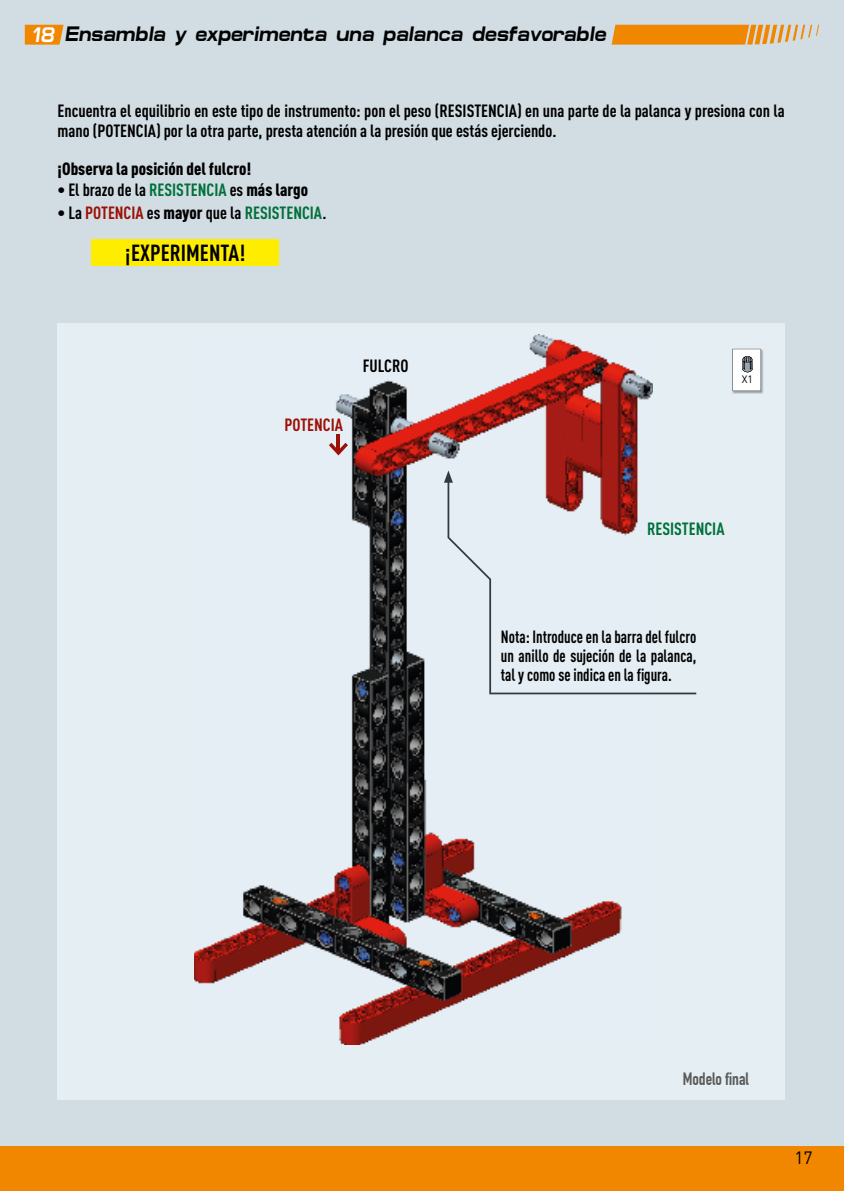
<style>
.page{position:relative;width:844px;height:1191px;background:#fff}
.page>*{position:absolute;margin:0;border:0;box-sizing:border-box;transform-origin:0 0}
.t1{font:700 condensed 22.93px "DIN Pro";color:#000}
.t2{font:italic 700 21px "Micro Extended";color:#010202;scale:.8 1}
.t3{font:700 condensed 17.5px/19.2px "DIN Pro";color:#000}
.t4{font:700 condensed 17.5px/19.2px "DIN Pro";color:#000;text-align:justify;scale:.9 1}
.t5{font:900 condensed 17.5px "DIN Pro";color:#000}
.t6{font:700 condensed 17.5px "DIN Pro";color:#00703b}
.t7{font:700 17.5px "DIN Condensed";color:#5a5a59}
.t8{font:700 condensed 17.5px "DIN Pro";color:#9c1006}
.t9{font:17.5px "DIN";color:#000}
.t10{font:10.5px "DIN";color:#000}
.s1{color:#fff}
.s2{color:#00703b}
.s3{font-weight:900}
.s4{color:#9c1006}
</style>
<div class="page">
<div style="left:0;top:0;width:843px;height:1191px;background:#d1dce3"></div>
<div style="left:0;top:1146px;width:843px;height:45px;background:#f18700"></div>
<svg style="left:25px;top:24px;width:794px;height:21px"></svg>
<div style="left:57px;top:323px;width:727px;height:776px;background:#e4eef3"></div>
<img style="left:194px;top:334px;width:458px;height:710px">
<hr style="left:336px;top:434px;width:4px;height:19px;background:#9c1006">
<svg style="left:329px;top:443px;width:19px;height:12px"></svg>
<div style="left:91px;top:240px;width:188px;height:26px;background:#ffed00"></div>
<svg style="left:447px;top:480px;width:249px;height:214px"></svg>
<svg style="left:444px;top:470px;width:9px;height:13px"></svg>
<img style="left:732px;top:349px;width:31px;height:44px">
<svg style="left:732px;top:349px;width:28px;height:42px"></svg>
<p class="t2" style="left:31px;top:27px;width:720px"><span class="s1">18</span> Ensambla y experimenta una palanca desfavorable</p>
<p class="t3" style="left:57px;top:104px;width:728px">Encuentra el equilibrio en este tipo de instrumento: pon el peso (RESISTENCIA) en una parte de la palanca y presiona con la mano (POTENCIA) por la otra parte, presta atención a la presión que estás ejerciendo.</p>
<p class="t5" style="left:57px;top:163px;width:195px">¡Observa la posición del fulcro!</p>
<p class="t3" style="left:57px;top:182px;width:252px">• El brazo de la <span class="s2">RESISTENCIA</span> es <span class="s3">más largo</span></p>
<p class="t3" style="left:57px;top:205px;width:270px">• La <span class="s4">POTENCIA</span> es <span class="s3">mayor</span> que la <span class="s2">RESISTENCIA</span>.</p>
<h1 class="t1" style="left:125px;top:245px;width:121px">¡EXPERIMENTA!</h1>
<p class="t8" style="left:284px;top:418px;width:60px">POTENCIA</p>
<p class="t3" style="left:362px;top:358px;width:47px">FULCRO</p>
<p class="t10" style="left:741px;top:373px;width:13px">X1</p>
<p class="t6" style="left:647px;top:522px;width:79px">RESISTENCIA</p>
<p class="t4" style="left:501px;top:629px;width:218px">Nota: Introduce en la barra del fulcro un anillo de sujeción de la palanca, tal y como se indica en la figura.</p>
<p class="t7" style="left:682px;top:1072px;width:68px">Modelo final</p>
<p class="t9" style="left:794px;top:1146px;width:20px">17</p>
</div>
